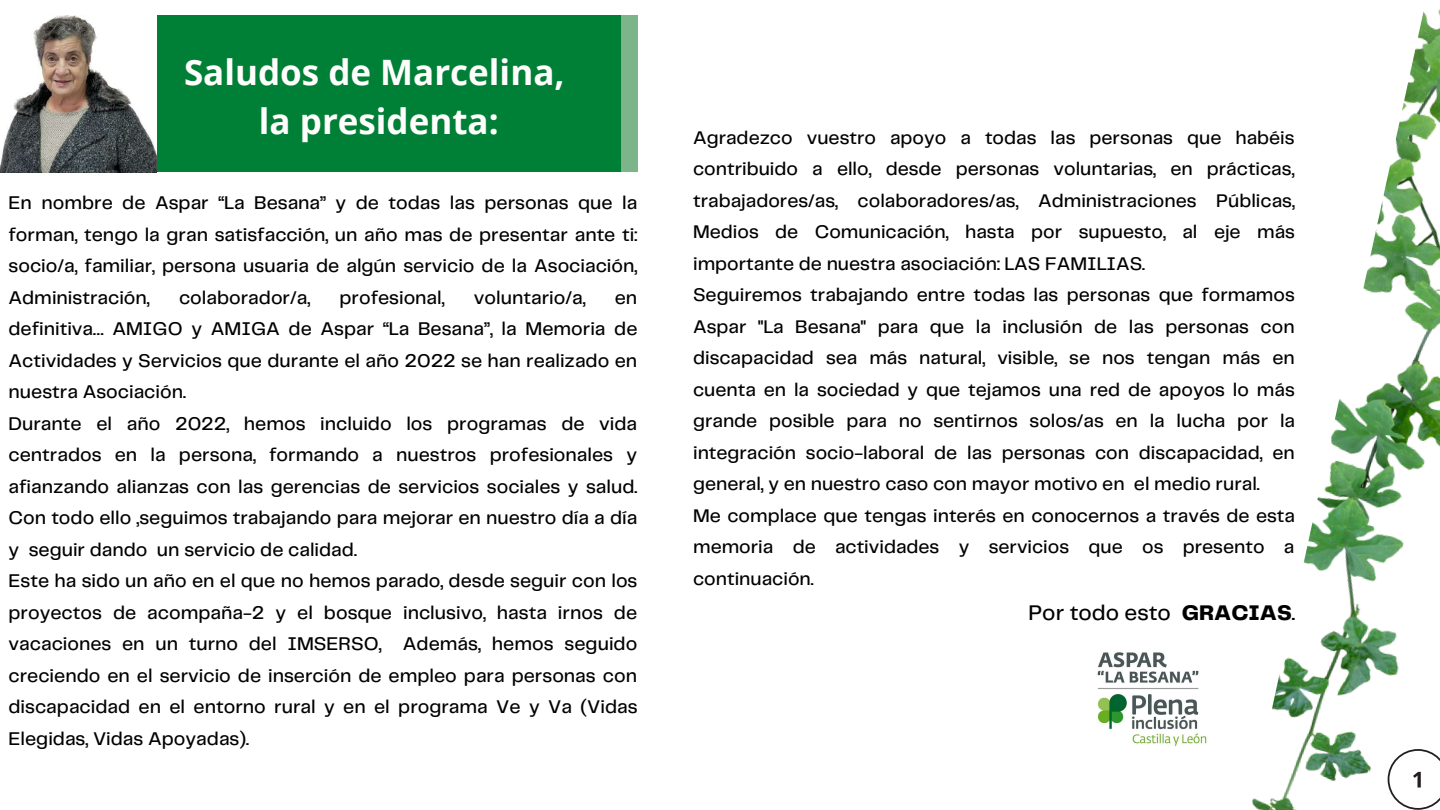
<style>
.page{position:relative;width:1440px;height:810px;background:#fff}
.page>*{position:absolute;margin:0;border:0;box-sizing:border-box;transform-origin:0 0}
.t1{font:700 35px/48.8px "Open Sans";color:#fffefc;text-align:center}
.t2{font:500 22px "Telegraf";color:#000}
.t3{font:500 19.1px/31.5px "Telegraf";color:#000;text-align:justify}
.t4{font:500 19px/31.5px "Telegraf";color:#000}
.s1{font-weight:800}
</style>
<div class="page">
<div style="left:0;top:15px;width:622px;height:157px;background:#008037"></div>
<div style="left:622px;top:15px;width:16px;height:157px;background:#7cb58a"></div>
<img style="left:0;top:15px;width:157px;height:157px">
<img style="left:1252px;top:9px;width:188px;height:801px">
<svg style="left:1388px;top:749px;width:52px;height:61px"></svg>
<img style="left:1097px;top:652px;width:110px;height:94px">
<h1 class="t1" style="left:184px;top:47px;width:382px">Saludos de Marcelina, la presidenta:</h1>
<p class="t3" style="left:9px;top:188px;width:630px">En nombre de Aspar “La Besana” y de todas las personas que la forman, tengo la gran satisfacción, un año mas de presentar ante ti: socio/a, familiar, persona usuaria de algún servicio de la Asociación, Administración,</p>
<p class="t3" style="left:179px;top:282px;width:133px">colaborador/a,</p>
<p class="t3" style="left:339px;top:282px;width:107px">profesional,</p>
<p class="t3" style="left:474px;top:282px;width:113px">voluntario/a,</p>
<p class="t3" style="left:9px;top:282px;width:631px;text-align:left;text-indent:606px">en definitiva… AMIGO y AMIGA de Aspar “La Besana”, la Memoria de Actividades y Servicios que durante el año 2022 se han realizado en nuestra Asociación.<br>Durante el año 2022, hemos incluido los programas de vida centrados en la persona, formando a nuestros profesionales y afianzando alianzas con las gerencias de servicios sociales y salud.<br>Con todo ello ,seguimos trabajando para mejorar en nuestro día a día y seguir dando un servicio de calidad.<br>Este ha sido un año en el que no hemos parado, desde seguir con los proyectos de acompaña-2 y el bosque inclusivo, hasta irnos de vacaciones en un turno del IMSERSO, Además, hemos seguido creciendo en el servicio de inserción de empleo para personas con discapacidad en el entorno rural y en el programa Ve y Va (Vidas Elegidas, Vidas Apoyadas).</p>
<p class="t4" style="left:693px;top:123px;width:603px">Agradezco vuestro apoyo a todas las personas que habéis contribuido a ello, desde personas voluntarias, en prácticas, trabajadores/as, colaboradores/as, Administraciones Públicas, Medios de Comunicación, hasta por supuesto, al eje más importante de nuestra asociación: LAS FAMILIAS.<br>Seguiremos trabajando entre todas las personas que formamos Aspar "La Besana" para que la inclusión de las personas con discapacidad sea más natural, visible, se nos tengan más en cuenta en la sociedad y que tejamos una red de apoyos lo más grande posible para no sentirnos solos/as en la lucha por la integración socio-laboral de las personas con discapacidad, en general, y en nuestro caso con mayor motivo en el medio rural.<br>Me complace que tengas interés en conocernos a través de esta memoria de actividades y servicios que os presento a continuación.</p>
<p class="t2" style="left:1029px;top:604px;width:268px">Por todo esto <span class="s1">GRACIAS</span>.</p>
</div>
